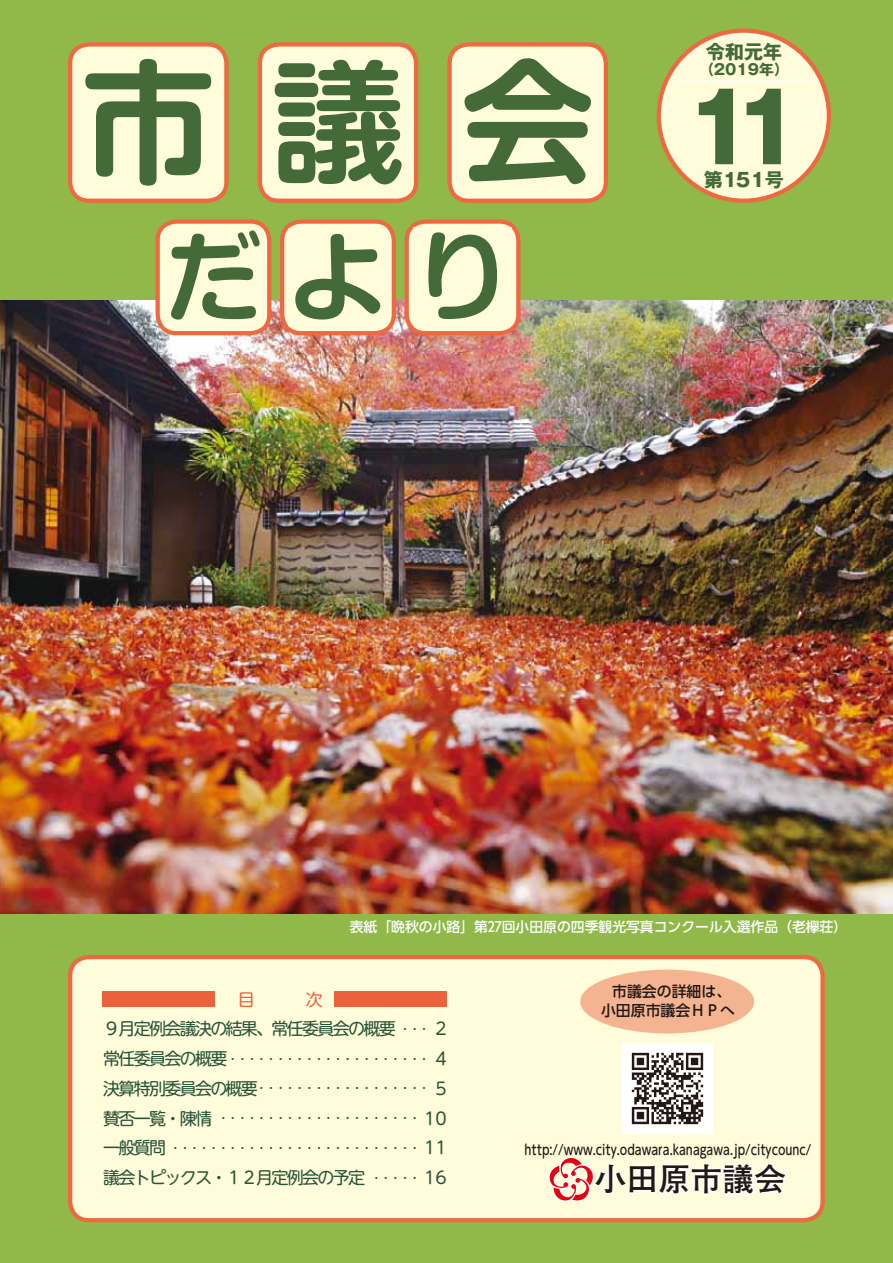
<style>
.page{position:relative;width:893px;height:1263px;background:#90b949}
.page>*{position:absolute;margin:0;border:0;box-sizing:border-box;transform-origin:0 0}
.t1{font:700 133.05px "Shin M Go Pro De";color:#446a37}
.t2{font:700 97.05px "Shin M Go Pro De";color:#446a37}
.t3{font:700 95.85px "Gothic MB101 Pr 5";color:#446a37}
.t4{font:700 31.95px "Futo Go B101 Pro";color:#221815}
.t5{font:700 19.2px "Gothic MB101 Pr 5";color:#446a37}
.t6{font:16.95px "UD Shin M Go Pro";letter-spacing:-.1em;color:#285438}
.t7{font:500 14.85px/19.2px "UD Shin Go Pro";color:#221815;text-align:center}
.t8{font:700 14.85px "Gothic MB101 Pr 5";color:#446a37}
.t9{font:500 13.8px "UD Shin M Go Pro";color:#221815;scale:.8 1}
.t10{font:500 13.8px "UD Shin Go Pro";color:#fff}
.t11{font:10.65px "UD Shin M Go Pro";color:#285438}
</style>
<div class="page">
<img style="left:0;top:300px;width:893px;height:614px">
<div style="left:70px;top:44px;width:156px;height:157px;background:#fffcdb;border-radius:19px"></div>
<div style="left:68px;top:42px;width:161px;height:161px;border:4px solid #ec6941;border-radius:19px"></div>
<div style="left:70px;top:957px;width:753px;height:263px;background:#fffcdb;border-radius:19px"></div>
<div style="left:68px;top:955px;width:757px;height:267px;border:4px solid #ec6941;border-radius:19px"></div>
<div style="left:450px;top:44px;width:156px;height:157px;background:#fffcdb;border-radius:19px"></div>
<div style="left:447px;top:42px;width:161px;height:161px;border:4px solid #ec6941;border-radius:19px"></div>
<div style="left:260px;top:44px;width:156px;height:157px;background:#fffcdb;border-radius:19px"></div>
<div style="left:258px;top:42px;width:160px;height:161px;border:4px solid #ec6941;border-radius:19px"></div>
<div style="left:659px;top:31px;width:170px;height:170px;background:#fffcdb;border-radius:50%"></div>
<div style="left:657px;top:28px;width:174px;height:175px;border:4px solid #ec6941;border-radius:50%"></div>
<hr style="left:679px;top:80px;width:130px;height:1px;background:#fff">
<div style="left:158px;top:222px;width:111px;height:111px;background:#fffcdb;border-radius:19px"></div>
<div style="left:156px;top:219px;width:115px;height:116px;border:4px solid #ec6941;border-radius:19px"></div>
<div style="left:282px;top:222px;width:112px;height:111px;background:#fffcdb;border-radius:19px"></div>
<div style="left:280px;top:219px;width:116px;height:116px;border:4px solid #ec6941;border-radius:19px"></div>
<div style="left:407px;top:222px;width:111px;height:111px;background:#fffcdb;border-radius:19px"></div>
<div style="left:405px;top:219px;width:115px;height:116px;border:4px solid #ec6941;border-radius:19px"></div>
<svg style="left:547px;top:1156px;width:242px;height:67px"></svg>
<img style="left:622px;top:1044px;width:90px;height:89px">
<div style="left:103px;top:990px;width:112px;height:16px;background:#eb613b"></div>
<div style="left:334px;top:990px;width:112px;height:16px;background:#eb613b"></div>
<div style="left:580px;top:969px;width:174px;height:64px;background:#f5b491;border-radius:50%"></div>
<h3 class="t5" style="left:706px;top:36px;width:78px">令和元年</h3>
<h1 class="t1" style="left:82px;top:14px;width:514px">市議会</h1>
<h3 class="t8" style="left:699px;top:57px;width:91px">（2019年(</h3>
<h3 class="t3" style="left:684px;top:48px;width:122px">11</h3>
<h3 class="t5" style="left:704px;top:164px;width:82px">第1５1号</h3>
<h2 class="t2" style="left:165px;top:198px;width:348px">だより</h2>
<p class="t10" style="left:350px;top:916px;width:499px">表紙「晩秋の小路」第27回小田原の四季観光写真コンクール入選作品（老欅荘(</p>
<h3 class="t6" style="left:103px;top:1015px;width:294px">９月定例会議決の結果、常任委員会の概要</h3>
<p class="t11" style="left:394px;top:1020px;width:37px">・・ ・・</p>
<h3 class="t6" style="left:103px;top:1045px;width:126px">常任委員会の概要</h3>
<p class="t11" style="left:226px;top:1050px;width:205px">・・ ・・・・・・・・・・・・・・・・・・・・</p>
<h3 class="t6" style="left:103px;top:1075px;width:156px">決算特別委員会の概要</h3>
<p class="t11" style="left:256px;top:1080px;width:175px">・・・・・・・・・・・・・・・・・・</p>
<h3 class="t6" style="left:435px;top:1015px;width:13px">2</h3>
<h3 class="t6" style="left:435px;top:1045px;width:13px">4</h3>
<h3 class="t6" style="left:435px;top:1075px;width:13px">5</h3>
<h3 class="t6" style="left:103px;top:1104px;width:110px">賛否一覧・陳情</h3>
<p class="t11" style="left:210px;top:1109px;width:211px">・・・・・・・・・・・・・・・・・・・・・・</p>
<h3 class="t6" style="left:103px;top:1134px;width:64px">一般質問</h3>
<p class="t11" style="left:164px;top:1139px;width:257px">・・ ・・・・・・・・・・・・・・・・・・・・・・・・・</p>
<h3 class="t6" style="left:103px;top:1164px;width:263px">議会トピックス・１２月定例会の予定</h3>
<p class="t11" style="left:363px;top:1169px;width:58px">・・・・・・</p>
<h3 class="t6" style="left:424px;top:1104px;width:24px">10</h3>
<h3 class="t6" style="left:424px;top:1134px;width:24px">11</h3>
<h3 class="t6" style="left:424px;top:1164px;width:24px">16</h3>
<h3 class="t7" style="left:601px;top:981px;width:135px">市議会の詳細は、小田原市議会ＨＰへ</h3>
<p class="t9" style="left:525px;top:1138px;width:360px">http://www.city.odawara.kanagawa j p. /citycounc/</p>
<h3 class="t4" style="left:595px;top:1154px;width:193px">小田原市議会</h3>
</div>
